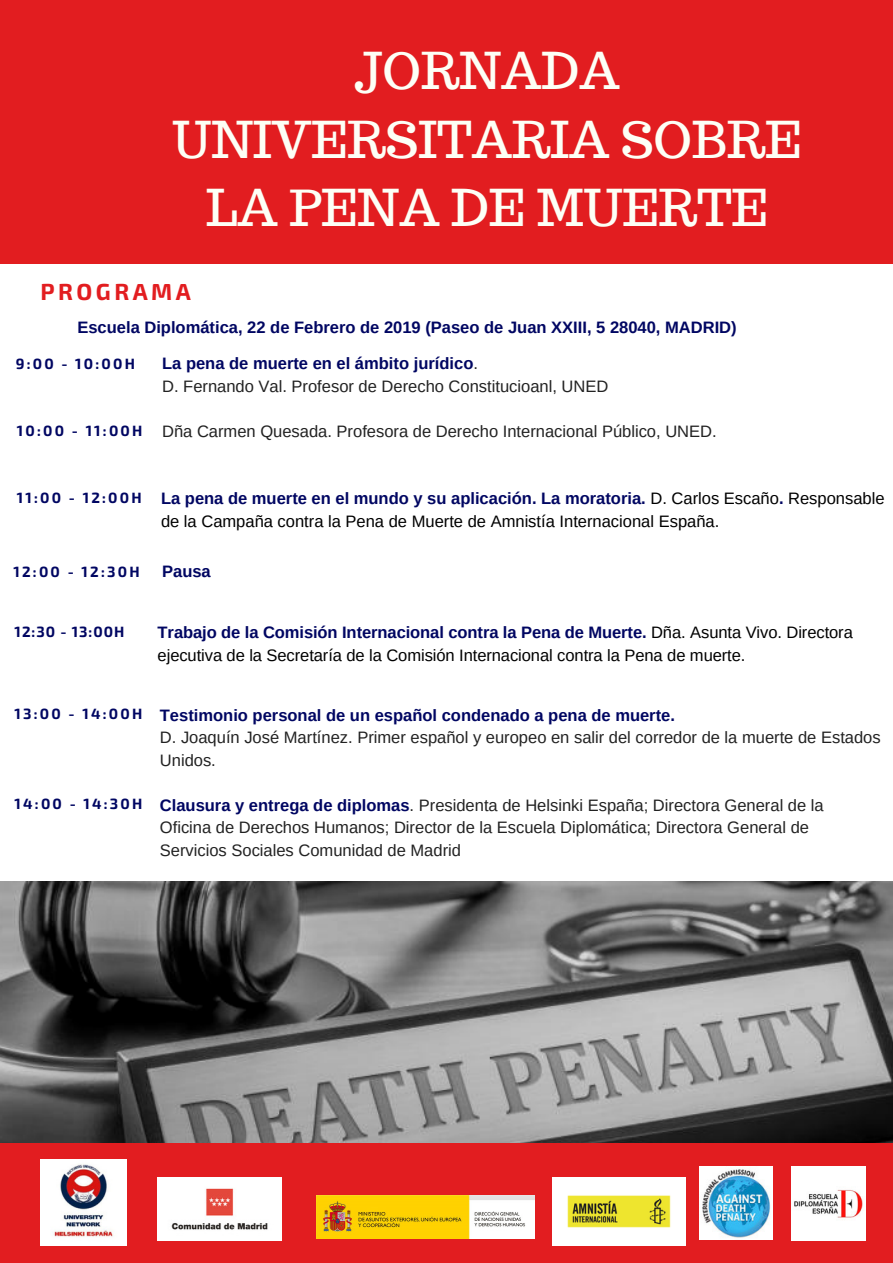
<style>
.page{position:relative;width:893px;height:1263px;background:#fff}
.page>*{position:absolute;margin:0;border:0;box-sizing:border-box;transform-origin:0 0}
.t1{font:49.65px/68.7px "Trocchi";color:#fdfff6;text-align:center}
.t2{font:700 23.25px "Exo 2";letter-spacing:.15em;color:#e21d20}
.t3{font:16.5px/22.5px "Arimo";color:#222}
.t4{font:16.5px/22.5px "Arimo";letter-spacing:-.005em;color:#000}
.t5{font:700 16.5px "Arimo";color:#000662}
.t6{font:700 14.85px "Exo 2";letter-spacing:.15em;color:#000662}
.s1{font-weight:700;color:#000662}
</style>
<div class="page">
<div style="left:0;top:0;width:893px;height:230px;background:#e21d20"></div>
<div style="left:0;top:16px;width:893px;height:247px;background:#e21d20"></div>
<img style="left:0;top:882px;width:893px;height:261px">
<div style="left:0;top:1143px;width:893px;height:120px;background:#e21d20"></div>
<img style="left:41px;top:1160px;width:85px;height:85px">
<img style="left:553px;top:1178px;width:133px;height:67px">
<img style="left:699px;top:1166px;width:73px;height:74px">
<img style="left:792px;top:1166px;width:74px;height:75px">
<img style="left:158px;top:1178px;width:123px;height:63px">
<img style="left:316px;top:1196px;width:219px;height:43px">
<h1 class="t1" style="left:173px;top:36px;width:630px">JORNADA<br>UNIVERSITARIA SOBRE<br>LA PENA DE MUERTE</h1>
<h2 class="t2" style="left:41px;top:277px;width:152px">PROGRAMA</h2>
<p class="t5" style="left:77px;top:318px;width:661px">Escuela Diplomática, 22 de Febrero de 2019 (Paseo de Juan XXIII, 5 28040, MADRID)</p>
<p class="t6" style="left:16px;top:354px;width:121px">9:00 - 10:00H</p>
<p class="t6" style="left:17px;top:421px;width:127px">10:00 - 11:00H</p>
<p class="t3" style="left:162px;top:352px;width:448px"><span class="s1">La pena de muerte en el ámbito jurídico</span>.<br>D. Fernando Val. Profesor de Derecho Constitucioanl, UNED</p>
<p class="t3" style="left:162px;top:420px;width:556px">Dña Carmen Quesada. Profesora de Derecho Internacional Público, UNED.</p>
<p class="t6" style="left:17px;top:488px;width:126px">11:00 - 12:00H</p>
<p class="t6" style="left:14px;top:562px;width:128px">12:00 - 12:30H</p>
<p class="t4" style="left:161px;top:487px;width:725px"><span class="s1">La pena de muerte en el mundo y su aplicación. La moratoria.</span> D. Carlos Escaño<span class="s1">.</span> Responsable de la Campaña contra la Pena de Muerte de Amnistía Internacional España.</p>
<p class="t5" style="left:162px;top:562px;width:50px">Pausa</p>
<p class="t6" style="left:15px;top:622px;width:111px">12:30 - 13:00H</p>
<p class="t4" style="left:158px;top:621px;width:697px"><span class="s1">Trabajo de la Comisión Internacional contra la Pena de Muerte.</span> Dña. Asunta Vivo. Directora ejecutiva de la Secretaría de la Comisión Internacional contra la Pena de muerte.</p>
<p class="t6" style="left:15px;top:704px;width:129px">13:00 - 14:00H</p>
<p class="t6" style="left:15px;top:794px;width:129px">14:00 - 14:30H</p>
<p class="t5" style="left:160px;top:706px;width:517px">Testimonio personal de un español condenado a pena de muerte.</p>
<p class="t3" style="left:160px;top:726px;width:722px">D. Joaquín José Martínez. Primer español y europeo en salir del corredor de la muerte de Estados<br>Unidos.</p>
<p class="t3" style="left:160px;top:794px;width:665px"><span class="s1">Clausura y entrega de diplomas</span>. Presidenta de Helsinki España; Directora General de la<br>Oficina de Derechos Humanos; Director de la Escuela Diplomática; Directora General de<br>Servicios Sociales Comunidad de Madrid</p>
</div>
